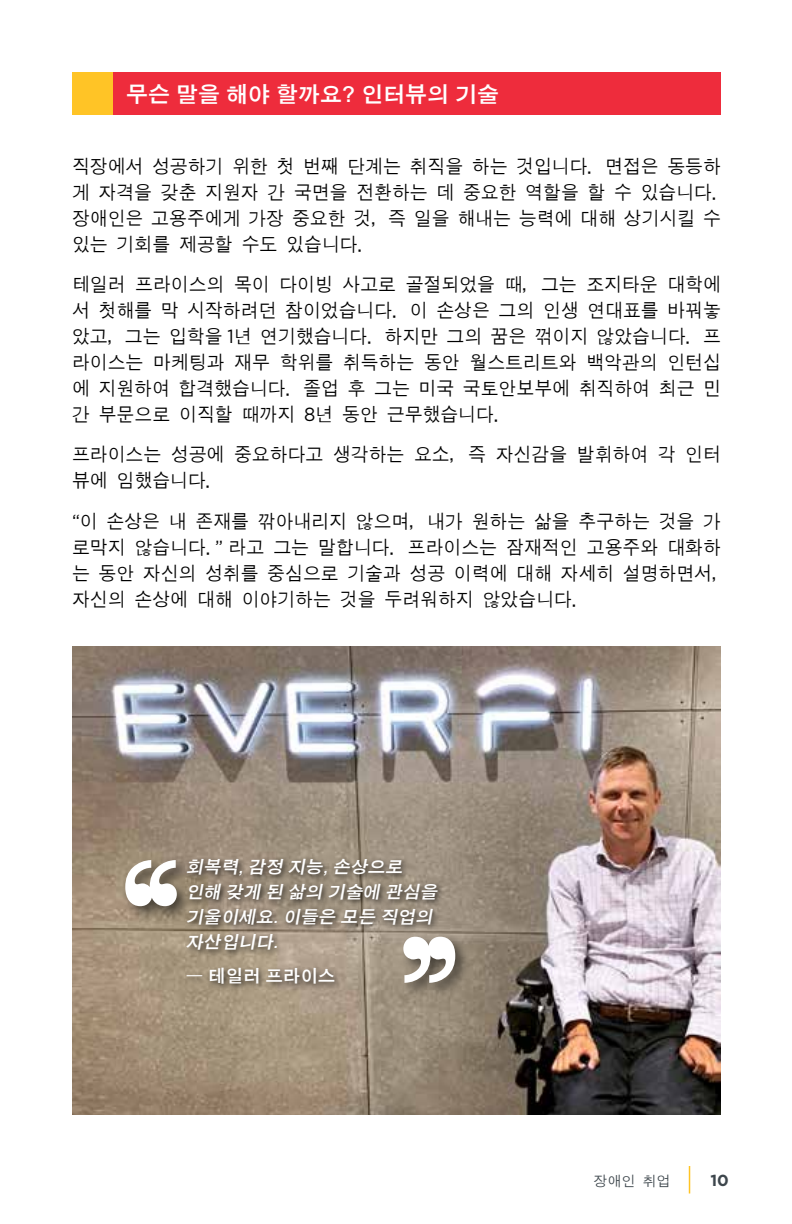
<style>
.page{position:relative;width:792px;height:1224px;background:#fff}
.page>*{position:absolute;margin:0;border:0;box-sizing:border-box;transform-origin:0 0}
.t1{font:22px "DFK Hei Bd MAC KSC H";color:#fff}
.t2{font:19px/26px "DFK Gothic Md WIN KSC H";color:#000;text-align:justify;scale:.94 1}
.t3{font:italic 17.6px/25px "DFK Hei Bd MAC KSC H";color:#fff}
.t4{font:17.6px "DFK Hei Bd MAC KSC H";color:#fff}
.t5{font:700 16px "Gotham";color:#3d464c}
.t6{font:14px "DFK Gothic Md WIN KSC H";color:#3d464c}
.s1{font-family:"Gotham"}
</style>
<div class="page">
<svg style="left:689px;top:1166px;width:1px;height:28px"></svg>
<div style="left:72px;top:72px;width:42px;height:42px;background:#ffc426"></div>
<div style="left:114px;top:72px;width:607px;height:42px;background:#ee2c3c"></div>
<img style="left:72px;top:646px;width:649px;height:468px">
<div style="left:183px;top:855px;width:263px;height:137px;background:#000;opacity:.75"></div>
<div style="left:121px;top:856px;width:71px;height:66px;background:#000;opacity:.55"></div>
<svg style="left:125px;top:860px;width:52px;height:46px"></svg>
<div style="left:399px;top:933px;width:72px;height:65px;background:#000;opacity:.55"></div>
<svg style="left:403px;top:937px;width:52px;height:46px"></svg>
<p class="t1" style="left:126px;top:83px;width:375px">무슨 말을 해야 할까요? 인터뷰의 기술</p>
<p class="t2" style="left:72px;top:153px;width:692px">직장에서 성공하기 위한 첫 번째 단계는 취직을 하는 것입니다. 면접은 동등하 게 자격을 갖춘 지원자 간 국면을 전환하는 데 중요한 역할을 할 수 있습니다. 장애인은 고용주에게 가장 중요한 것, 즉 일을 해내는 능력에 대해 상기시킬 수 있는 기회를 제공할 수도 있습니다.</p>
<p class="t2" style="left:72px;top:271px;width:692px">테일러 프라이스의 목이 다이빙 사고로 골절되었을 때, 그는 조지타운 대학에 서 첫해를 막 시작하려던 참이었습니다. 이 손상은 그의 인생 연대표를 바꿔놓 았고, 그는 입학을 <span class="s1">1</span>년 연기했습니다. 하지만 그의 꿈은 꺾이지 않았습니다. 프 라이스는 마케팅과 재무 학위를 취득하는 동안 월스트리트와 백악관의 인턴십 에 지원하여 합격했습니다. 졸업 후 그는 미국 국토안보부에 취직하여 최근 민 간 부문으로 이직할 때까지 <span class="s1">8</span>년 동안 근무했습니다.</p>
<p class="t2" style="left:72px;top:442px;width:692px">프라이스는 성공에 중요하다고 생각하는 요소, 즉 자신감을 발휘하여 각 인터 뷰에 임했습니다.</p>
<p class="t2" style="left:72px;top:508px;width:692px"><span class="s1">“</span>이 손상은 내 존재를 깎아내리지 않으며, 내가 원하는 삶을 추구하는 것을 가 로막지 않습니다.<span class="s1">”</span> 라고 그는 말합니다. 프라이스는 잠재적인 고용주와 대화하 는 동안 자신의 성취를 중심으로 기술과 성공 이력에 대해 자세히 설명하면서, 자신의 손상에 대해 이야기하는 것을 두려워하지 않았습니다.</p>
<p class="t3" style="left:186px;top:855px;width:256px">회복력, 감정 지능, 손상으로 인해 갖게 된 삶의 기술에 관심을 기울이세요. 이들은 모든 직업의 자산입니다.</p>
<p class="t4" style="left:186px;top:967px;width:151px">— 테일러 프라이스</p>
<p class="t6" style="left:594px;top:1174px;width:78px">장애인 취업</p>
<p class="t5" style="left:710px;top:1170px;width:20px">10</p>
</div>
